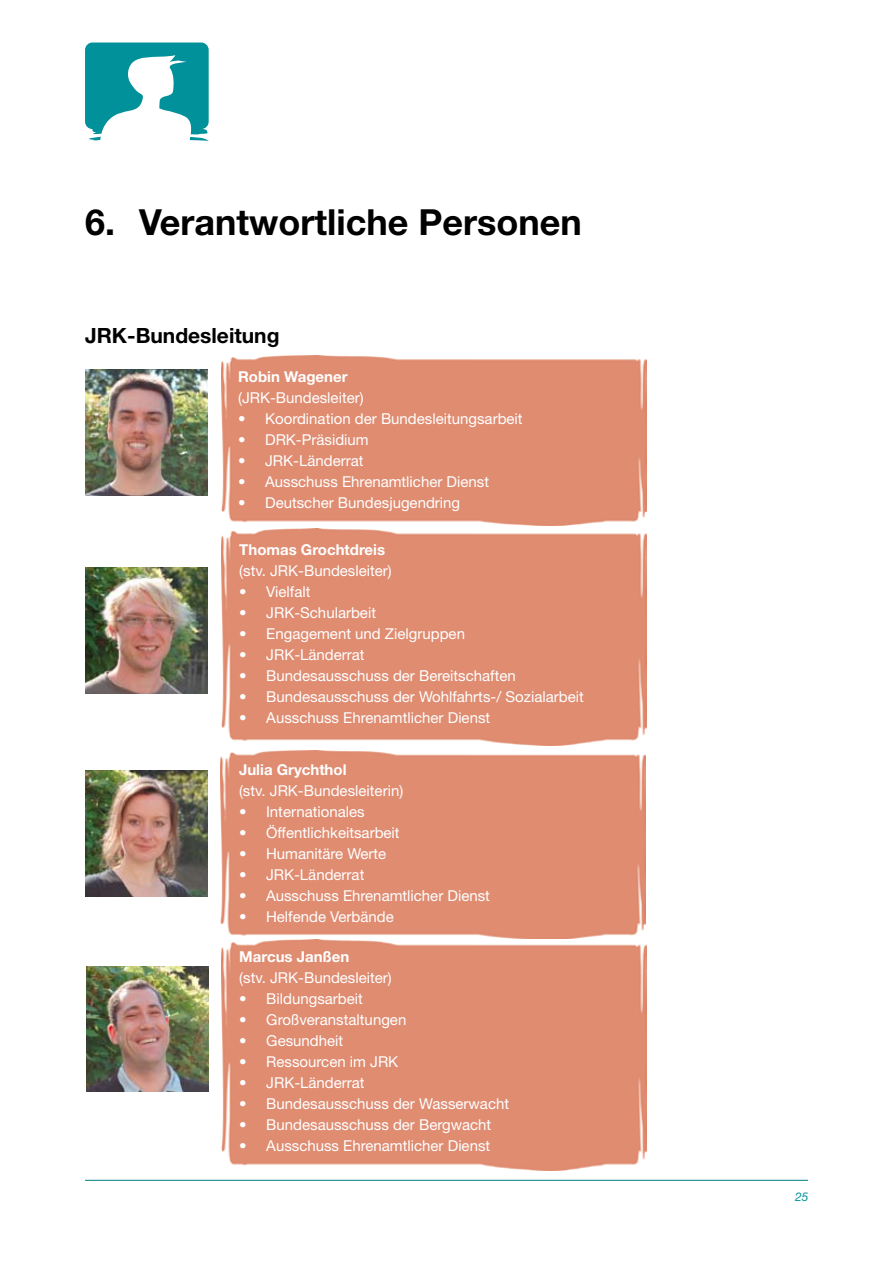
<style>
.page{position:relative;width:893px;height:1263px;background:#fff}
.page>*{position:absolute;margin:0;border:0;box-sizing:border-box;transform-origin:0 0}
.t1{font:700 36px "Helvetica Neue";color:#000}
.t2{font:700 21px "Helvetica Neue";color:#000}
.t3{font:15px "Helvetica Neue";color:#fff}
.t4{font:700 15px "Helvetica Neue";color:#fff}
.t5{font:italic 12px "Helvetica Neue";color:#00919a}
</style>
<div class="page">
<hr style="left:85px;top:1180px;width:723px;height:1px;background:#007c84">
<svg style="left:85px;top:43px;width:124px;height:98px"></svg>
<img style="left:85px;top:771px;width:122px;height:125px">
<img style="left:86px;top:966px;width:122px;height:126px">
<img style="left:85px;top:370px;width:123px;height:125px">
<img style="left:85px;top:568px;width:123px;height:126px">
<div style="left:221px;top:355px;width:425px;height:170px;background:#df8c71"></div>
<img style="left:221px;top:528px;width:425px;height:218px">
<div style="left:221px;top:750px;width:425px;height:420px;background:#df8c71"></div>
<h1 class="t1" style="left:85px;top:200px;width:498px">6. Verantwortliche Personen</h1>
<h2 class="t2" style="left:85px;top:322px;width:196px">JRK-Bundesleitung</h2>
<p class="t4" style="left:238px;top:367px;width:111px">Robin Wagener</p>
<p class="t3" style="left:238px;top:388px;width:127px">(JRK-Bundesleiter)</p>
<p class="t3" style="left:238px;top:409px;width:286px">• Koordination der Bundesleitungsarbeit</p>
<p class="t3" style="left:238px;top:430px;width:132px">• DRK-Präsidium</p>
<p class="t3" style="left:238px;top:451px;width:127px">• JRK-Länderrat</p>
<p class="t3" style="left:238px;top:472px;width:252px">• Ausschuss Ehrenamtlicher Dienst</p>
<p class="t3" style="left:238px;top:493px;width:224px">• Deutscher Bundesjugendring</p>
<p class="t4" style="left:239px;top:540px;width:147px">Thomas Grochtdreis</p>
<p class="t3" style="left:239px;top:562px;width:154px">(stv. JRK-Bundesleiter)</p>
<p class="t3" style="left:239px;top:583px;width:73px">• Vielfalt</p>
<p class="t3" style="left:239px;top:604px;width:138px">• JRK-Schularbeit</p>
<p class="t3" style="left:239px;top:625px;width:227px">• Engagement und Zielgruppen</p>
<p class="t3" style="left:239px;top:646px;width:127px">• JRK-Länderrat</p>
<p class="t3" style="left:239px;top:667px;width:278px">• Bundesausschuss der Bereitschaften</p>
<p class="t3" style="left:239px;top:688px;width:346px">• Bundesausschuss der Wohlfahrts-/ Sozialarbeit</p>
<p class="t3" style="left:239px;top:709px;width:252px">• Ausschuss Ehrenamtlicher Dienst</p>
<p class="t4" style="left:239px;top:760px;width:109px">Julia Grychthol</p>
<p class="t3" style="left:239px;top:781px;width:166px">(stv. JRK-Bundesleiterin)</p>
<p class="t3" style="left:239px;top:802px;width:127px">• Internationales</p>
<p class="t3" style="left:239px;top:823px;width:162px">• Öffentlichkeitsarbeit</p>
<p class="t3" style="left:239px;top:844px;width:149px">• Humanitäre Werte</p>
<p class="t3" style="left:239px;top:865px;width:127px">• JRK-Länderrat</p>
<p class="t3" style="left:239px;top:886px;width:252px">• Ausschuss Ehrenamtlicher Dienst</p>
<p class="t3" style="left:239px;top:907px;width:156px">• Helfende Verbände</p>
<p class="t4" style="left:239px;top:947px;width:112px">Marcus Janßen</p>
<p class="t3" style="left:239px;top:969px;width:154px">(stv. JRK-Bundesleiter)</p>
<p class="t3" style="left:239px;top:990px;width:125px">• Bildungsarbeit</p>
<p class="t3" style="left:239px;top:1011px;width:169px">• Großveranstaltungen</p>
<p class="t3" style="left:239px;top:1032px;width:105px">• Gesundheit</p>
<p class="t3" style="left:239px;top:1053px;width:160px">• Ressourcen im JRK</p>
<p class="t3" style="left:239px;top:1074px;width:127px">• JRK-Länderrat</p>
<p class="t3" style="left:239px;top:1095px;width:271px">• Bundesausschuss der Wasserwacht</p>
<p class="t3" style="left:239px;top:1116px;width:253px">• Bundesausschuss der Bergwacht</p>
<p class="t3" style="left:239px;top:1137px;width:252px">• Ausschuss Ehrenamtlicher Dienst</p>
<p class="t5" style="left:795px;top:1190px;width:15px">25</p>
</div>
